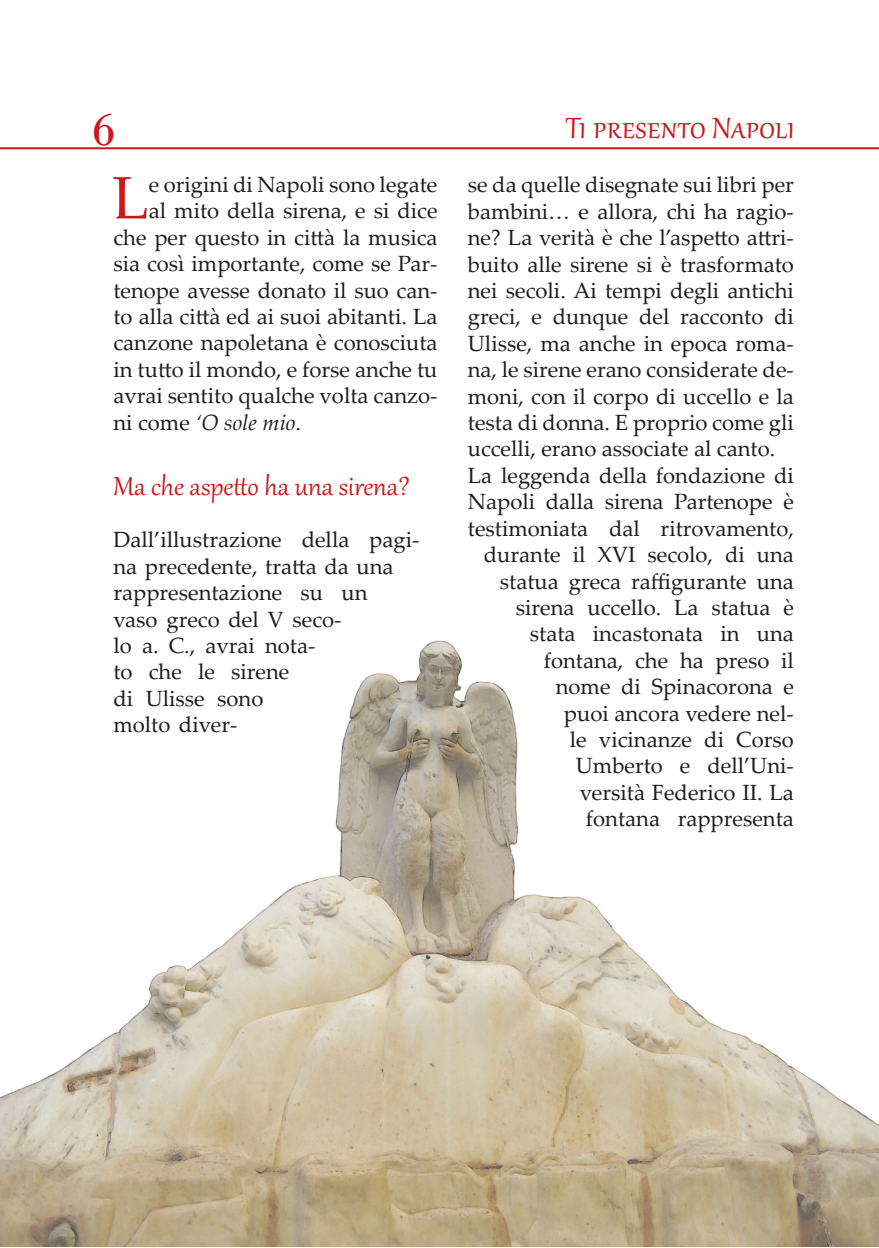
<style>
.page{position:relative;width:879px;height:1248px;background:#fff}
.page>*{position:absolute;margin:0;border:0;box-sizing:border-box;transform-origin:0 0}
.t1{font:60px "Palatino Linotype";color:#cd171a}
.t2{font:48px "Bodoni";color:#cd171a}
.t3{font:36px "Gabriola";letter-spacing:.065em;color:#cd171a}
.t4{font:32px "Gabriola";color:#cd171a}
.t5{font:22px/26.4px "Palatino Linotype";color:#1d1d1b}
.t6{font:italic 22px "Palatino Linotype";color:#1d1d1b}
.s1{font-style:normal}
</style>
<div class="page">
<hr style="left:0;top:147px;width:879px;height:2px;background:#cd171a">
<img style="left:0;top:640px;width:879px;height:606px">
<h2 class="t2" style="left:92px;top:101px;width:25px">6</h2>
<h1 class="t1" style="left:112px;top:155px;width:38px">L</h1>
<p class="t5" style="left:149px;top:170px;width:290px">e origini di Napoli sono legate</p>
<p class="t5" style="left:149px;top:197px;width:290px">al mito della sirena, e si dice</p>
<p class="t5" style="left:113px;top:223px;width:326px">che per questo in città la musica</p>
<p class="t5" style="left:113px;top:250px;width:326px">sia così importante, come se Par-</p>
<p class="t5" style="left:113px;top:276px;width:325px">tenope avesse donato il suo can-</p>
<p class="t5" style="left:113px;top:302px;width:326px">to alla città ed ai suoi abitanti. La</p>
<p class="t5" style="left:113px;top:329px;width:326px">canzone napoletana è conosciuta</p>
<p class="t5" style="left:113px;top:355px;width:326px">in tutto il mondo, e forse anche tu</p>
<p class="t5" style="left:113px;top:382px;width:326px">avrai sentito qualche volta canzo-</p>
<p class="t6" style="left:113px;top:406px;width:189px"><span class="s1">ni come</span> ‘O sole mio<span class="s1">.</span></p>
<h3 class="t4" style="left:113px;top:464px;width:298px">Ma che aspetto ha una sirena?</h3>
<p class="t5" style="left:113px;top:526px;width:307px">Dall’illustrazione della pagi&shy;na precedente, tratta da una rappresentazione su un<br>vaso greco del V seco-<br>lo a. C., avrai nota-<br>to che le sirene<br>di Ulisse sono<br>molto diver-</p>
<h3 class="t3" style="left:566px;top:105px;width:231px">Ti presento Napoli</h3>
<p class="t5" style="left:468px;top:171px;width:328px">se da quelle disegnate sui libri per</p>
<p class="t5" style="left:468px;top:197px;width:327px">bambini… e allora, chi ha ragio-</p>
<p class="t5" style="left:468px;top:223px;width:328px">ne? La verità è che l’aspetto attri-</p>
<p class="t5" style="left:468px;top:250px;width:328px">buito alle sirene si è trasformato</p>
<p class="t5" style="left:468px;top:276px;width:328px">nei secoli. Ai tempi degli antichi</p>
<p class="t5" style="left:468px;top:303px;width:327px">greci, e dunque del racconto di</p>
<p class="t5" style="left:468px;top:329px;width:328px">Ulisse, ma anche in epoca roma-</p>
<p class="t5" style="left:468px;top:355px;width:328px">na, le sirene erano considerate de-</p>
<p class="t5" style="left:468px;top:382px;width:327px">moni, con il corpo di uccello e la</p>
<p class="t5" style="left:468px;top:408px;width:327px">testa di donna. E proprio come gli</p>
<p class="t5" style="left:468px;top:435px;width:309px">uccelli, erano associate al canto.</p>
<p class="t5" style="left:468px;top:461px;width:327px">La leggenda della fondazione di</p>
<p class="t5" style="left:468px;top:487px;width:328px">Napoli dalla sirena Partenope è</p>
<p class="t5" style="left:468px;top:514px;width:328px">testimoniata dal ritrovamento,</p>
<p class="t5" style="left:484px;top:540px;width:311px">durante il XVI secolo, di una</p>
<p class="t5" style="left:500px;top:567px;width:295px">statua greca raffigurante una</p>
<p class="t5" style="left:516px;top:593px;width:280px">sirena uccello. La statua è</p>
<p class="t5" style="left:530px;top:619px;width:266px">stata incastonata in una</p>
<p class="t5" style="left:544px;top:646px;width:251px">fontana, che ha preso il</p>
<p class="t5" style="left:556px;top:672px;width:240px">nome di Spinacorona e</p>
<p class="t5" style="left:564px;top:699px;width:232px">puoi ancora vedere nel-</p>
<p class="t5" style="left:570px;top:725px;width:226px">le vicinanze di Corso</p>
<p class="t5" style="left:576px;top:751px;width:220px">Umberto e dell’Uni-</p>
<p class="t5" style="left:580px;top:778px;width:216px">versità Federico II. La</p>
<p class="t5" style="left:586px;top:804px;width:209px">fontana rappresenta</p>
</div>
